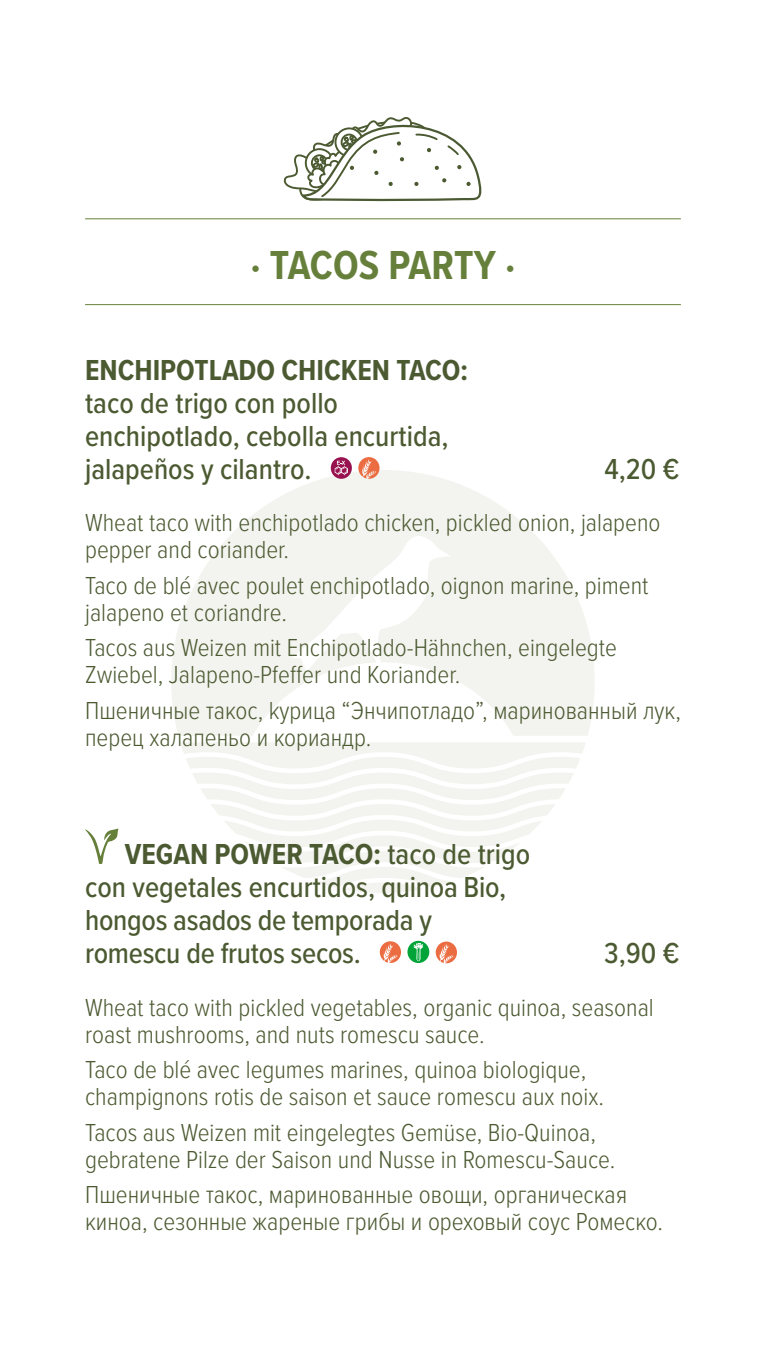
<style>
.page{position:relative;width:766px;height:1361px;background:#fff}
.page>*{position:absolute;margin:0;border:0;box-sizing:border-box;transform-origin:0 0}
.t1{font:700 42px "Proxima Nova Cond";color:#66803b}
.t2{font:500 30px/33px "Proxima Nova Cond";color:#4c5a32}
.t3{font:700 30px "Proxima Nova Cond";color:#4c5a32}
.t4{font:300 25.5px/27px "Proxima Nova Cond";color:#4c5a32}
.s1{font-weight:700}
</style>
<div class="page">
<svg style="left:171px;top:470px;width:423px;height:266px;fill:#f3f4ef"></svg>
<svg style="left:181px;top:743px;width:404px;height:150px"></svg>
<hr style="left:85px;top:218px;width:595px;height:1px;background:#66803b">
<hr style="left:85px;top:304px;width:595px;height:1px;background:#66803b">
<svg style="left:331px;top:457px;width:21px;height:22px"></svg>
<svg style="left:334px;top:461px;width:14px;height:14px"></svg>
<svg style="left:358px;top:457px;width:21px;height:22px"></svg>
<svg style="left:85px;top:828px;width:33px;height:36px"></svg>
<svg style="left:379px;top:941px;width:22px;height:22px"></svg>
<svg style="left:407px;top:941px;width:22px;height:22px"></svg>
<svg style="left:435px;top:941px;width:22px;height:22px"></svg>
<svg style="left:283px;top:117px;width:199px;height:85px"></svg>
<h1 class="t1" style="left:250px;top:234px;width:266px">· TACOS PARTY ·</h1>
<p class="t3" style="left:85px;top:348px;width:384px">ENCHIPOTLADO CHICKEN TACO:</p>
<p class="t2" style="left:85px;top:385px;width:365px">taco de trigo con pollo enchipotlado, cebolla encurtida, jalapeños y cilantro.</p>
<p class="t2" style="left:604px;top:451px;width:76px">4,20 €</p>
<p class="t4" style="left:85px;top:508px;width:576px">Wheat taco with enchipotlado chicken, pickled onion, jalapeno pepper and coriander.</p>
<p class="t4" style="left:85px;top:570px;width:564px">Taco de blé avec poulet enchipotlado, oignon marine, piment jalapeno et coriandre.</p>
<p class="t4" style="left:85px;top:633px;width:533px">Tacos aus Weizen mit Enchipotlado-Hähnchen, eingelegte<br>Zwiebel, Jalapeno-Pfeffer und Koriander.</p>
<p class="t4" style="left:85px;top:695px;width:597px">Пшеничные такос, kурица “Энчипотладо”, маринованный лук, перец халапеньо и кориандр.</p>
<p class="t2" style="left:85px;top:836px;width:446px;text-indent:40px"><span class="s1">VEGAN POWER TACO:</span> taco de trigo con vegetales encurtidos, quinoa Bio, hongos asados de temporada y romescu de frutos secos.</p>
<p class="t2" style="left:604px;top:935px;width:77px">3,90 €</p>
<p class="t4" style="left:85px;top:992px;width:570px">Wheat taco with pickled vegetables, organic quinoa, seasonal roast mushrooms, and nuts romescu sauce.</p>
<p class="t4" style="left:85px;top:1054px;width:520px">Taco de blé avec legumes marines, quinoa biologique, champignons rotis de saison et sauce romescu aux noix.</p>
<p class="t4" style="left:85px;top:1117px;width:531px">Tacos aus Weizen mit eingelegtes Gemüse, Bio-Quinoa, gebratene Pilze der Saison und Nusse in Romescu-Sauce.</p>
<p class="t4" style="left:85px;top:1179px;width:579px">Пшеничные такос, маринованные овощи, органическая киноа, сезонные жареные грибы и ореховый соус Ромеско.</p>
</div>
